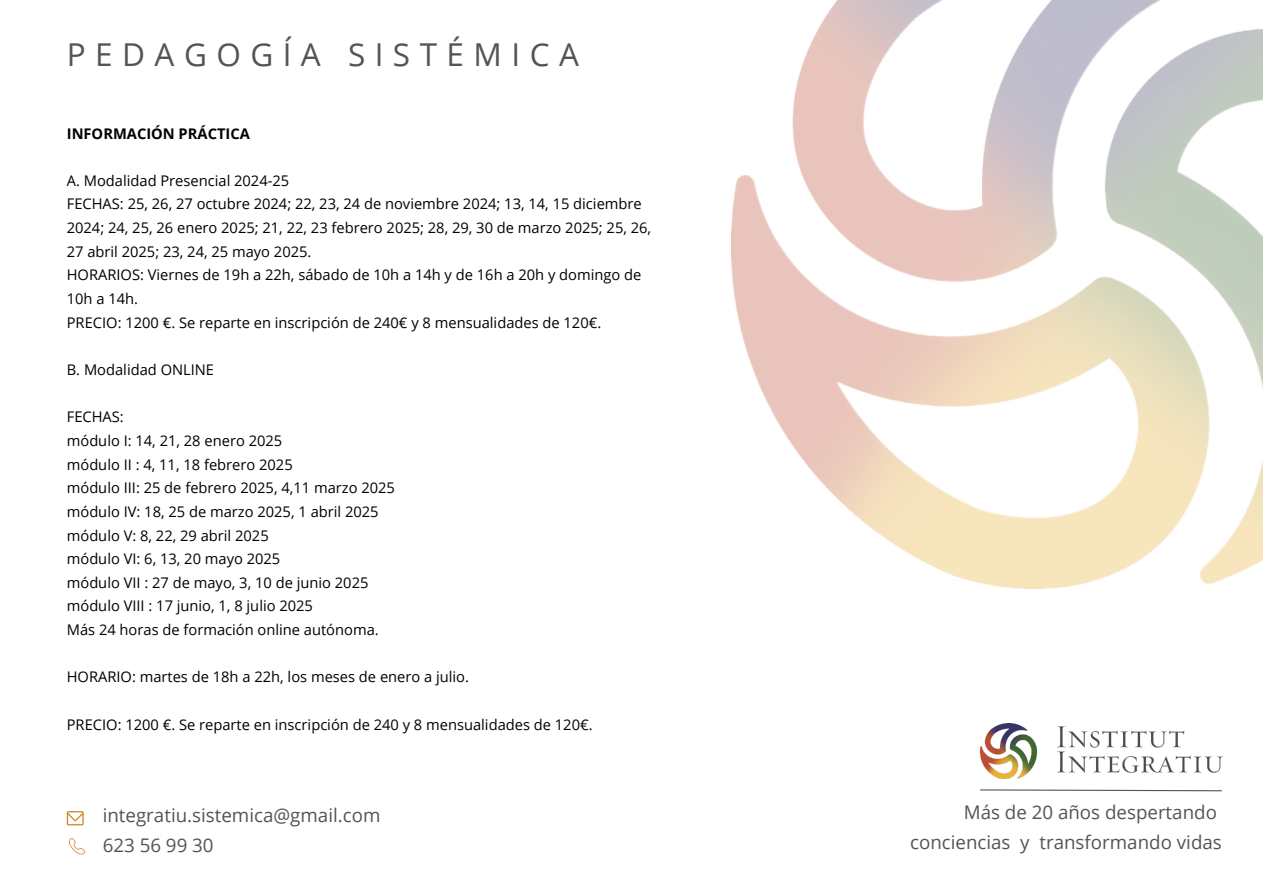
<style>
.page{position:relative;width:1263px;height:894px;background:#fff}
.page>*{position:absolute;margin:0;border:0;box-sizing:border-box;transform-origin:0 0}
.t1{font:31.5px "Open Sans";letter-spacing:.3em;color:#545454}
.t2{font:18.75px/29.7px "Open Sans";color:#545454;text-align:right}
.t3{font:14.7px/23.7px "Open Sans";color:#000}
.t4{font:700 14.7px "Open Sans";color:#000}
</style>
<div class="page">
<img style="left:980px;top:723px;width:242px;height:55px">
<svg style="left:980px;top:789px;width:242px;height:2px"></svg>
<img style="left:731px;top:0;width:532px;height:588px">
<svg style="left:67px;top:811px;width:17px;height:14px"></svg>
<svg style="left:69px;top:837px;width:17px;height:16px"></svg>
<h1 class="t1" style="left:67px;top:33px;width:514px">PEDAGOGÍA SISTÉMICA</h1>
<p class="t4" style="left:67px;top:123px;width:185px">INFORMACIÓN PRÁCTICA</p>
<p class="t3" style="left:67px;top:168px;width:586px">A. Modalidad Presencial 2024-25<br>FECHAS: 25, 26, 27 octubre 2024; 22, 23, 24 de noviembre 2024; 13, 14, 15 diciembre 2024; 24, 25, 26 enero 2025; 21, 22, 23 febrero 2025; 28, 29, 30 de marzo 2025; 25, 26, 27 abril 2025; 23, 24, 25 mayo 2025.<br>HORARIOS: Viernes de 19h a 22h, sábado de 10h a 14h y de 16h a 20h y domingo de 10h a 14h.<br>PRECIO: 1200 €. Se reparte en inscripción de 240€ y 8 mensualidades de 120€.</p>
<p class="t3" style="left:67px;top:357px;width:149px">B. Modalidad ONLINE</p>
<p class="t3" style="left:67px;top:404px;width:330px">FECHAS:<br>módulo I: 14, 21, 28 enero 2025<br>módulo II : 4, 11, 18 febrero 2025<br>módulo III: 25 de febrero 2025, 4,11 marzo 2025 módulo IV: 18, 25 de marzo 2025, 1 abril 2025 módulo V: 8, 22, 29 abril 2025<br>módulo VI: 6, 13, 20 mayo 2025<br>módulo VII : 27 de mayo, 3, 10 de junio 2025 módulo VIII : 17 junio, 1, 8 julio 2025<br>Más 24 horas de formación online autónoma.</p>
<p class="t3" style="left:67px;top:664px;width:404px">HORARIO: martes de 18h a 22h, los meses de enero a julio.</p>
<p class="t3" style="left:67px;top:711px;width:527px">PRECIO: 1200 €. Se reparte en inscripción de 240 y 8 mensualidades de 120€.</p>
<p class="t2" style="left:103px;top:799px;width:279px;text-align:left">integratiu.sistemica@gmail.com<br>623 56 99 30</p>
<p class="t2" style="left:910px;top:796px;width:313px">Más de 20 años despertando conciencias y transformando vidas</p>
</div>
